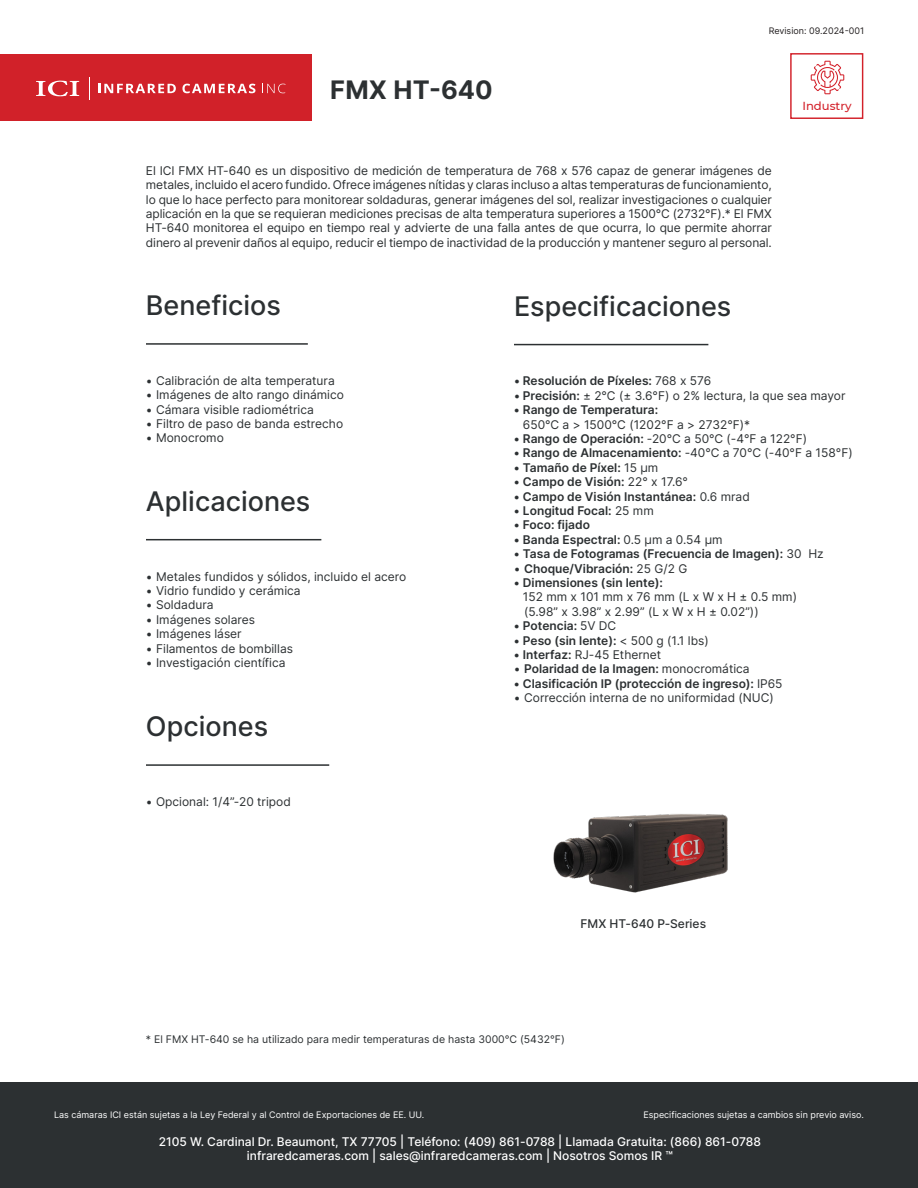
<style>
.page{position:relative;width:918px;height:1188px;background:#fff}
.page>*{position:absolute;margin:0;border:0;box-sizing:border-box;transform-origin:0 0}
.Title_Column{font:500 27px "Inter";color:#2c3032}
.t1{font:700 25.5px "Inter";letter-spacing:.01em;color:#2c3032}
.t2{font:17.4px "Myriad Pro";color:#231f20}
.General_Info{font:12px/14.4px "Inter";color:#2c3032;text-align:justify}
.t3{font:600 12px "Inter";color:#2c3032}
.Information_Centered{font:12px "Inter";color:#2c3032}
.t4{font:500 12px "Inter";color:#fff}
.t5{font:500 12px "Inter";color:#2c3032}
.t6{font:500 11.7px "Montserrat";color:#d3212a}
.t7{font:10.5px "Inter";color:#2c3032}
.General_Info-2{font:9px "Inter";color:#fff}
.t8{font:9px "Inter";color:#231f20}
.s1{font-weight:400}
.s2{font-weight:600}
</style>
<div class="page">
<hr style="left:146px;top:343px;width:162px;height:2px;background:#2c3032">
<hr style="left:146px;top:539px;width:175px;height:1px;background:#2c3032">
<hr style="left:146px;top:764px;width:183px;height:2px;background:#2c3032">
<img style="left:553px;top:814px;width:175px;height:79px">
<div style="left:0;top:54px;width:312px;height:66px;background:#d12129"></div>
<svg style="left:36px;top:80px;width:43px;height:16px"></svg>
<svg style="left:98px;top:84px;width:78px;height:9px"></svg>
<svg style="left:182px;top:84px;width:73px;height:9px"></svg>
<svg style="left:262px;top:84px;width:24px;height:9px"></svg>
<div style="left:790px;top:53px;width:73px;height:66px;border:1px solid #d3212a"></div>
<svg style="left:811px;top:61px;width:33px;height:33px"></svg>
<hr style="left:514px;top:344px;width:194px;height:1px;background:#2c3032">
<div style="left:0;top:1083px;width:918px;height:105px;background:#2c3032"></div>
<p class="t1" style="left:330px;top:70px;width:164px">FMX HT-640</p>
<p class="t2" style="left:796px;top:15px;width:63px">Edit Text</p>
<p class="t8" style="left:769px;top:25px;width:97px">Revision: 09.2024-001</p>
<p class="t6" style="left:802px;top:97px;width:51px">Industry</p>
<p class="General_Info" style="left:146px;top:163px;width:627px">El ICI FMX HT-640 es un dispositivo de medición de temperatura de 768 x 576 capaz de generar imágenes de metales, incluido el acero fundido. Ofrece imágenes nítidas y claras incluso a altas temperaturas de funcionamiento, lo que lo hace perfecto para monitorear soldaduras, generar imágenes del sol, realizar investigaciones o cualquier aplicación en la que se requieran mediciones precisas de alta temperatura superiores a 1500°C (2732°F).* El FMX HT-640 monitorea el equipo en tiempo real y advierte de una falla antes de que ocurra, lo que permite ahorrar dinero al prevenir daños al equipo, reducir el tiempo de inactividad de la producción y mantener seguro al personal.</p>
<p class="Title_Column" style="left:146px;top:285px;width:136px">Beneficios</p>
<p class="Information_Centered" style="left:146px;top:372px;width:190px">• Calibración de alta temperatura</p>
<p class="Information_Centered" style="left:146px;top:386px;width:200px">• Imágenes de alto rango dinámico</p>
<p class="Information_Centered" style="left:146px;top:401px;width:169px">• Cámara visible radiométrica</p>
<p class="Information_Centered" style="left:146px;top:415px;width:199px">• Filtro de paso de banda estrecho</p>
<p class="Information_Centered" style="left:146px;top:429px;width:79px">• Monocromo</p>
<p class="Title_Column" style="left:146px;top:481px;width:166px">Aplicaciones</p>
<p class="Information_Centered" style="left:146px;top:567px;width:262px">• Metales fundidos y sólidos, incluido el acero</p>
<p class="Information_Centered" style="left:146px;top:582px;width:156px">• Vidrio fundido y cerámica</p>
<p class="Information_Centered" style="left:146px;top:596px;width:69px">• Soldadura</p>
<p class="Information_Centered" style="left:146px;top:611px;width:111px">• Imágenes solares</p>
<p class="Information_Centered" style="left:146px;top:625px;width:97px">• Imágenes láser</p>
<p class="Information_Centered" style="left:146px;top:639px;width:149px">• Filamentos de bombillas</p>
<p class="Information_Centered" style="left:146px;top:654px;width:141px">• Investigación científica</p>
<p class="Title_Column" style="left:146px;top:706px;width:124px">Opciones</p>
<p class="Information_Centered" style="left:146px;top:793px;width:146px">• Opcional: 1/4”-20 tripod</p>
<p class="Title_Column" style="left:514px;top:286px;width:219px">Especificaciones</p>
<p class="t3" style="left:514px;top:372px;width:199px">• Resolución de Píxeles: <span class="s1">768 x 576</span></p>
<p class="General_Info" style="left:514px;top:388px;width:333px"><span class="s2">• Precisión:</span> ± 2°C (± 3.6°F) o 2% lectura, la que sea mayor</p>
<p class="t3" style="left:514px;top:401px;width:146px">• Rango de Temperatura:</p>
<p class="General_Info" style="left:523px;top:417px;width:229px">650°C a &gt; 1500°C (1202°F a &gt; 2732°F)*</p>
<p class="General_Info" style="left:514px;top:431px;width:295px"><span class="s2">• Rango de Operación:</span> -20°C a 50°C (-4°F a 122°F)</p>
<p class="t3" style="left:514px;top:444px;width:340px">• Rango de Almacenamiento: <span class="s1">-40°C a 70°C (-40°F a 158°F)</span></p>
<p class="t3" style="left:514px;top:459px;width:146px">• Tamaño de Píxel: <span class="s1">15 µm</span></p>
<p class="t3" style="left:514px;top:473px;width:176px">• Campo de Visión: <span class="s1">22° x 17.6°</span></p>
<p class="t3" style="left:514px;top:487px;width:237px">• Campo de Visión Instantánea: <span class="s1">0.6 mrad</span></p>
<p class="t3" style="left:514px;top:502px;width:141px">• Longitud Focal: <span class="s1">25 mm</span></p>
<p class="t3" style="left:514px;top:516px;width:78px">• Foco: fijado</p>
<p class="t3" style="left:514px;top:531px;width:210px">• Banda Espectral: <span class="s1">0.5 μm a 0.54 μm</span></p>
<p class="t3" style="left:514px;top:545px;width:311px">• Tasa de Fotogramas (Frecuencia de Imagen): <span class="s1">30 Hz</span></p>
<p class="t3" style="left:514px;top:559px;width:175px"><span class="s1">•</span> Choque/Vibración: <span class="s1">25 G/2 G</span></p>
<p class="t3" style="left:514px;top:574px;width:151px">• Dimensiones (sin lente):</p>
<p class="General_Info" style="left:523px;top:590px;width:276px">152 mm x 101 mm x 76 mm (L x W x H ± 0.5 mm)</p>
<p class="General_Info" style="left:524px;top:604px;width:236px">(5.98” x 3.98” x 2.99” (L x W x H ± 0.02”))</p>
<p class="t3" style="left:514px;top:617px;width:104px">• Potencia: <span class="s1">5V DC</span></p>
<p class="t3" style="left:514px;top:631px;width:196px">• Peso (sin lente): <span class="s1">&lt; 500 g (1.1 lbs)</span></p>
<p class="General_Info" style="left:514px;top:647px;width:149px"><span class="s2">• Interfaz:</span> RJ-45 Ethernet</p>
<p class="t3" style="left:514px;top:660px;width:237px"><span class="s1">•</span> Polaridad de la Imagen: <span class="s1">monocromática</span></p>
<p class="t3" style="left:514px;top:675px;width:270px">• Clasificación IP (protección de ingreso): <span class="s1">IP65</span></p>
<p class="General_Info" style="left:514px;top:690px;width:261px">• Corrección interna de no uniformidad (NUC)</p>
<p class="t5" style="left:581px;top:915px;width:127px">FMX HT-640 P-Series</p>
<p class="t7" style="left:146px;top:1032px;width:420px">* El FMX HT-640 se ha utilizado para medir temperaturas de hasta 3000°C (5432°F)</p>
<p class="General_Info-2" style="left:54px;top:1109px;width:372px">Las cámaras ICI están sujetas a la Ley Federal y al Control de Exportaciones de EE. UU.</p>
<p class="General_Info-2" style="left:643px;top:1109px;width:222px">Especificaciones sujetas a cambios sin previo aviso.</p>
<p class="t4" style="left:159px;top:1132px;width:604px">2105 W. Cardinal Dr. Beaumont, TX 77705 | Teléfono: (409) 861-0788 | Llamada Gratuita: (866) 861-0788</p>
<p class="t4" style="left:247px;top:1147px;width:427px">infraredcameras.com | sales@infraredcameras.com | Nosotros Somos IR ™</p>
</div>
